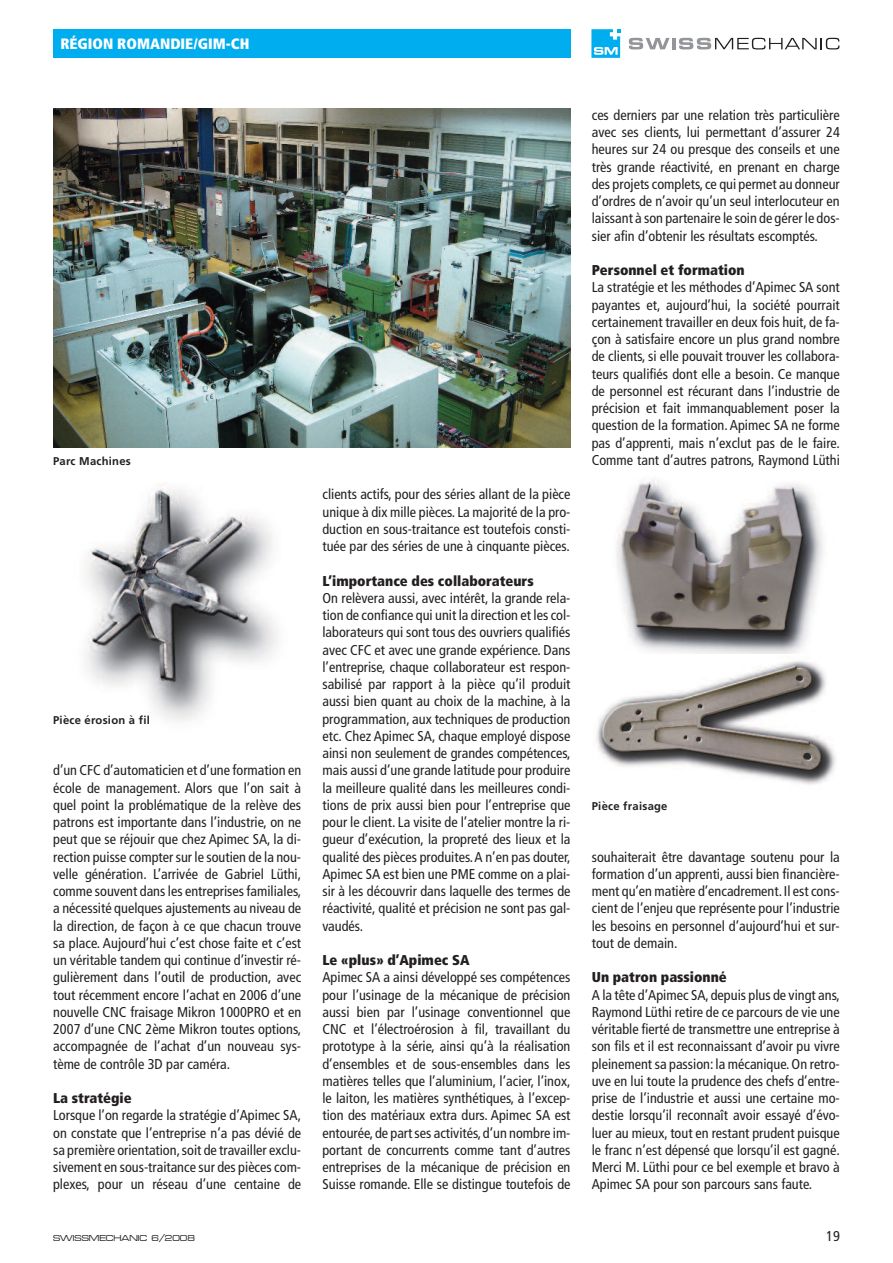
<style>
.page{position:relative;width:893px;height:1263px;background:#fff}
.page>*{position:absolute;margin:0;border:0;box-sizing:border-box;transform-origin:0 0}
.t1{font:900 condensed 15px "Frutiger";color:#fff}
.t2{font:condensed 14.25px/17.2px "Frutiger";color:#231f20;text-align:justify}
.t3{font:900 condensed 14.25px "Frutiger";color:#231f20}
.t4{font:700 11.25px "Frutiger";letter-spacing:.02em;color:#231f20}
.t5{font:9px "Microgramma D Medi Exte";color:#231f20}
.s1{font-family:"Lucida Grande";font-weight:400}
</style>
<div class="page">
<div style="left:53px;top:29px;width:517px;height:28px;background:#00aeef"></div>
<svg style="left:629px;top:38px;width:210px;height:11px"></svg>
<svg style="left:592px;top:29px;width:28px;height:28px"></svg>
<img style="left:53px;top:109px;width:517px;height:339px">
<img style="left:85px;top:484px;width:192px;height:237px">
<img style="left:596px;top:479px;width:240px;height:306px">
<p class="t1" style="left:60px;top:38px;width:191px">RÉGION ROMANDIE/GIM-CH</p>
<p class="t4" style="left:53px;top:456px;width:79px">Parc Machines</p>
<p class="t4" style="left:53px;top:715px;width:98px">Pie<span class="s1">̀</span>ce e<span class="s1">́</span>rosion a<span class="s1">̀</span>fil</p>
<p class="t2" style="left:53px;top:763px;width:250px">d’un CFC d’automaticien et d’une formation en école de management. Alors que l’on sait à quel point la problématique de la relève des patrons est importante dans l’industrie, on ne peut que se réjouir que chez Apimec SA, la di&shy;rection puisse compter sur le soutien de la nou&shy;velle génération. L’arrivée de Gabriel Lüthi, comme souvent dans les entreprises familiales, a nécessité quelques ajustements au niveau de la direction, de façon à ce que chacun trouve sa place. Aujourd’hui c’est chose faite et c’est un véritable tandem qui continue d’investir ré&shy;gulièrement dans l’outil de production, avec tout récemment encore l’achat en 2006 d’une nouvelle CNC fraisage Mikron 1000PRO et en 2007 d’une CNC 2ème Mikron toutes options, accompagnée de l’achat d’un nouveau sys&shy;tème de contrôle 3D par caméra.</p>
<p class="t3" style="left:53px;top:1092px;width:80px">La stratégie</p>
<p class="t2" style="left:53px;top:1108px;width:250px">Lorsque l’on regarde la stratégie d’Apimec SA, on constate que l’entreprise n’a pas dévié de sa première orientation,soit de travailler exclu&shy;sivement en sous-traitance sur des pièces com&shy;plexes, pour un réseau d’une centaine de</p>
<p class="t2" style="left:322px;top:487px;width:250px">clients actifs, pour des séries allant de la pièce unique à dix mille pièces. La majorité de la pro&shy;duction en sous-traitance est toutefois consti&shy;tuée par des séries de une à cinquante pièces.</p>
<p class="t3" style="left:322px;top:575px;width:213px">L’importance des collaborateurs</p>
<p class="t2" style="left:322px;top:590px;width:250px">On relèvera aussi, avec intérêt, la grande rela&shy;tion de confiance qui unit la direction et les col&shy;laborateurs qui sont tous des ouvriers qualifiés avec CFC et avec une grande expérience. Dans l’entreprise, chaque collaborateur est respon&shy;sabilisé par rapport à la pièce qu’il produit aussi bien quant au choix de la machine, à la programmation, aux techniques de production etc. Chez Apimec SA, chaque employé dispose ainsi non seulement de grandes compétences, mais aussi d’une grande latitude pour produire la meilleure qualité dans les meilleures condi&shy;tions de prix aussi bien pour l’entreprise que pour le client. La visite de l’atelier montre la ri&shy;gueur d’exécution, la propreté des lieux et la qualité des pièces produites.A n’en pas douter, Apimec SA est bien une PME comme on a plai&shy;sir à les découvrir dans laquelle des termes de réactivité, qualité et précision ne sont pas gal&shy;vaudés.</p>
<p class="t3" style="left:322px;top:954px;width:149px">Le «plus» d’Apimec SA</p>
<p class="t2" style="left:322px;top:970px;width:250px">Apimec SA a ainsi développé ses compétences pour l’usinage de la mécanique de précision aussi bien par l’usinage conventionnel que CNC et l’électroérosion à fil, travaillant du prototype à la série, ainsi qu’à la réalisation d’ensembles et de sous-ensembles dans les matières telles que l’aluminium, l’acier, l’inox, le laiton, les matières synthétiques, à l’excep&shy;tion des matériaux extra durs. Apimec SA est entourée,de part ses activités,d’un nombre im&shy;portant de concurrents comme tant d’autres entreprises de la mécanique de précision en Suisse romande. Elle se distingue toutefois de</p>
<p class="t2" style="left:592px;top:107px;width:250px">ces derniers par une relation très particulière avec ses clients, lui permettant d’assurer 24 heures sur 24 ou presque des conseils et une très grande réactivité, en prenant en charge des projets complets,ce qui permet au donneur d’ordres de n’avoir qu’un seul interlocuteur en laissant à son partenaire le soin de gérer le dos&shy;sier afin d’obtenir les résultats escomptés.</p>
<p class="t3" style="left:592px;top:264px;width:154px">Personnel et formation</p>
<p class="t2" style="left:592px;top:280px;width:250px">La stratégie et les méthodes d’Apimec SA sont payantes et, aujourd’hui, la société pourrait certainement travailler en deux fois huit, de fa&shy;çon à satisfaire encore un plus grand nombre de clients, si elle pouvait trouver les collabora&shy;teurs qualifiés dont elle a besoin. Ce manque de personnel est récurant dans l’industrie de précision et fait immanquablement poser la question de la formation. Apimec SA ne forme pas d’apprenti, mais n’exclut pas de le faire.<br>Comme tant d’autres patrons, Raymond Lüthi</p>
<p class="t4" style="left:592px;top:801px;width:77px">Pie<span class="s1">̀</span>ce fraisage</p>
<p class="t2" style="left:592px;top:849px;width:250px">souhaiterait être davantage soutenu pour la formation d’un apprenti, aussi bien financière&shy;ment qu’en matière d’encadrement. Il est cons&shy;cient de l’enjeu que représente pour l’industrie les besoins en personnel d’aujourd’hui et sur&shy;tout de demain.</p>
<p class="t3" style="left:592px;top:972px;width:137px">Un patron passionné</p>
<p class="t2" style="left:592px;top:987px;width:250px">A la tête d’Apimec SA, depuis plus de vingt ans, Raymond Lüthi retire de ce parcours de vie une véritable fierté de transmettre une entreprise à son fils et il est reconnaissant d’avoir pu vivre pleinement sa passion: la mécanique.On retro&shy;uve en lui toute la prudence des chefs d’entre&shy;prise de l’industrie et aussi une certaine mo&shy;destie lorsqu’il reconnaît avoir essayé d’évo&shy;luer au mieux, tout en restant prudent puisque le franc n’est dépensé que lorsqu’il est gagné.<br>Merci M. Lüthi pour ce bel exemple et bravo à Apimec SA pour son parcours sans faute.</p>
<p class="t5" style="left:53px;top:1233px;width:143px">SWISSMECHANIC 6/2008</p>
<p class="t2" style="left:826px;top:1229px;width:15px">19</p>
</div>
